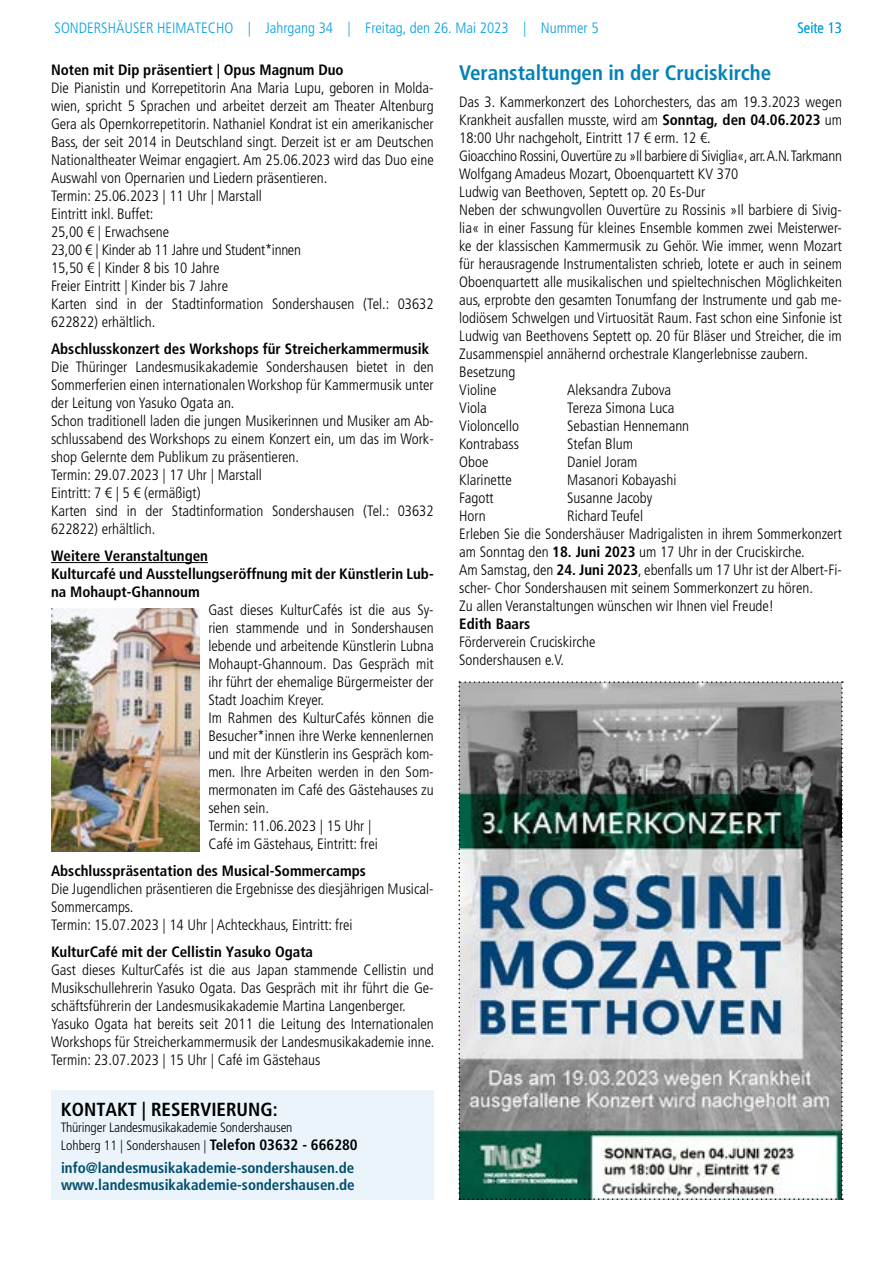
<style>
.page{position:relative;width:893px;height:1263px;background:#fff}
.page>*{position:absolute;margin:0;border:0;box-sizing:border-box;transform-origin:0 0}
.t1{font:700 condensed 21px "Frutiger LT Std";color:#0082b9}
.t2{font:700 condensed 18.9px "Frutiger LT Std";color:#000}
.t3{font:300 condensed 15px/18px "Frutiger LT Std";color:#000}
.t4{font:700 condensed 15px/18px "Frutiger LT Std";color:#000}
.t5{font:700 condensed 15px/16.5px "Frutiger LT Std";color:#004d6d}
.t6{font:300 condensed 15px "Frutiger LT Std";color:#009fe3}
.t7{font:300 condensed 13.5px/18px "Frutiger LT Std";letter-spacing:-.01em;color:#000}
.s1{font-weight:700}
.s2{font-weight:700;font-size:15px}
</style>
<div class="page">
<hr style="left:51px;top:562px;width:157px;height:1px;background:#000">
<div style="left:51px;top:1090px;width:383px;height:109px;background:#eaf4fa"></div>
<img style="left:51px;top:608px;width:149px;height:243px">
<img style="left:458px;top:681px;width:385px;height:519px">
<p class="t6" style="left:55px;top:19px;width:545px">SONDERSHÄUSER HEIMATECHO | Jahrgang 34 | Freitag, den 26. Mai 2023 | Nummer 5</p>
<p class="t6" style="left:797px;top:19px;width:46px">Seite 13</p>
<p class="t4" style="left:51px;top:61px;width:294px">Noten mit Dip präsentiert | Opus Magnum Duo</p>
<p class="t3" style="left:51px;top:79px;width:384px">Die Pianistin und Korrepetitorin Ana Maria Lupu, geboren in Molda&shy;wien, spricht 5 Sprachen und arbeitet derzeit am Theater Altenburg Gera als Opernkorrepetitorin. Nathaniel Kondrat ist ein amerikanischer Bass, der seit 2014 in Deutschland singt. Derzeit ist er am Deutschen Nationaltheater Weimar engagiert. Am 25.06.2023 wird das Duo eine Auswahl von Opernarien und Liedern präsentieren.<br>Termin: 25.06.2023 | 11 Uhr | Marstall<br>Eintritt inkl. Buffet:<br>25,00 € | Erwachsene<br>23,00 € | Kinder ab 11 Jahre und Student*innen<br>15,50 € | Kinder 8 bis 10 Jahre<br>Freier Eintritt | Kinder bis 7 Jahre<br>Karten sind in der Stadtinformation Sondershausen (Tel.: 03632<br>622822) erhältlich.</p>
<p class="t4" style="left:51px;top:340px;width:380px">Abschlusskonzert des Workshops für Streicherkammermusik</p>
<p class="t3" style="left:51px;top:358px;width:384px">Die Thüringer Landesmusikakademie Sondershausen bietet in den Sommerferien einen internationalen Workshop für Kammermusik unter der Leitung von Yasuko Ogata an.<br>Schon traditionell laden die jungen Musikerinnen und Musiker am Ab&shy;schlussabend des Workshops zu einem Konzert ein, um das im Work&shy;shop Gelernte dem Publikum zu präsentieren.<br>Termin: 29.07.2023 | 17 Uhr | Marstall<br>Eintritt: 7 € | 5 € (ermäßigt)<br>Karten sind in der Stadtinformation Sondershausen (Tel.: 03632<br>622822) erhältlich.</p>
<p class="t4" style="left:51px;top:547px;width:384px">Weitere Veranstaltungen<br>Kulturcafé und Ausstellungseröffnung mit der Künstlerin Lub&shy;na Mohaupt-Ghannoum</p>
<p class="t3" style="left:208px;top:601px;width:227px">Gast dieses KulturCafés ist die aus Sy&shy;rien stammende und in Sondershausen lebende und arbeitende Künstlerin Lubna Mohaupt-Ghannoum. Das Gespräch mit ihr führt der ehemalige Bürgermeister der Stadt Joachim Kreyer.<br>Im Rahmen des KulturCafés können die Besucher*innen ihre Werke kennenlernen und mit der Künstlerin ins Gespräch kom&shy;men. Ihre Arbeiten werden in den Som&shy;mermonaten im Café des Gästehauses zu sehen sein.<br>Termin: 11.06.2023 | 15 Uhr |<br>Café im Gästehaus, Eintritt: frei</p>
<p class="t4" style="left:51px;top:862px;width:316px">Abschlusspräsentation des Musical-Sommercamps</p>
<p class="t3" style="left:51px;top:880px;width:384px">Die Jugendlichen präsentieren die Ergebnisse des diesjährigen Musical-<br>Sommercamps.<br>Termin: 15.07.2023 | 14 Uhr | Achteckhaus, Eintritt: frei</p>
<p class="t4" style="left:51px;top:943px;width:264px">KulturCafé mit der Cellistin Yasuko Ogata</p>
<p class="t3" style="left:51px;top:961px;width:385px">Gast dieses KulturCafés ist die aus Japan stammende Cellistin und Musikschullehrerin Yasuko Ogata. Das Gespräch mit ihr führt die Ge&shy;schäftsführerin der Landesmusikakademie Martina Langenberger.<br>Yasuko Ogata hat bereits seit 2011 die Leitung des Internationalen Workshops für Streicherkammermusik der Landesmusikakademie inne.<br>Termin: 23.07.2023 | 15 Uhr | Café im Gästehaus</p>
<h1 class="t1" style="left:459px;top:60px;width:314px">Veranstaltungen in der Cruciskirche</h1>
<p class="t3" style="left:459px;top:93px;width:384px">Das 3. Kammerkonzert des Lohorchesters, das am 19.3.2023 wegen Krankheit ausfallen musste, wird am <span class="s1">Sonntag, den 04.06.2023</span> um 18:00 Uhr nachgeholt, Eintritt 17 € erm. 12 €.<br>Gioacchino Rossini, Ouvertüre zu »Il barbiere di Siviglia«, arr. A.N. Tarkmann Wolfgang Amadeus Mozart, Oboenquartett KV 370<br>Ludwig van Beethoven, Septett op. 20 Es-Dur<br>Neben der schwungvollen Ouvertüre zu Rossinis »Il barbiere di Sivig&shy;lia« in einer Fassung für kleines Ensemble kommen zwei Meisterwer&shy;ke der klassischen Kammermusik zu Gehör. Wie immer, wenn Mozart für herausragende Instrumentalisten schrieb, lotete er auch in seinem Oboenquartett alle musikalischen und spieltechnischen Möglichkeiten aus, erprobte den gesamten Tonumfang der Instrumente und gab me&shy;lodiösem Schwelgen und Virtuosität Raum. Fast schon eine Sinfonie ist Ludwig van Beethovens Septett op. 20 für Bläser und Streicher, die im Zusammenspiel annähernd orchestrale Klangerlebnisse zaubern.<br>Besetzung<br>Violine</p>
<p class="t3" style="left:567px;top:381px;width:105px">Aleksandra Zubova</p>
<p class="t3" style="left:459px;top:399px;width:29px">Viola</p>
<p class="t3" style="left:567px;top:399px;width:109px">Tereza Simona Luca</p>
<p class="t3" style="left:459px;top:417px;width:61px">Violoncello</p>
<p class="t3" style="left:567px;top:417px;width:123px">Sebastian Hennemann</p>
<p class="t3" style="left:459px;top:435px;width:61px">Kontrabass</p>
<p class="t3" style="left:567px;top:435px;width:67px">Stefan Blum</p>
<p class="t3" style="left:459px;top:453px;width:31px">Oboe</p>
<p class="t3" style="left:567px;top:453px;width:72px">Daniel Joram</p>
<p class="t3" style="left:459px;top:471px;width:54px">Klarinette</p>
<p class="t3" style="left:567px;top:471px;width:111px">Masanori Kobayashi</p>
<p class="t3" style="left:459px;top:489px;width:36px">Fagott</p>
<p class="t3" style="left:567px;top:489px;width:87px">Susanne Jacoby</p>
<p class="t3" style="left:459px;top:507px;width:28px">Horn</p>
<p class="t3" style="left:459px;top:507px;width:384px;text-indent:108px">Richard Teufel<br>Erleben Sie die Sondershäuser Madrigalisten in ihrem Sommerkonzert am Sonntag den <span class="s1">18. Juni 2023</span> um 17 Uhr in der Cruciskirche.<br>Am Samstag, den <span class="s1">24. Juni 2023</span>, ebenfalls um 17 Uhr ist der Albert-Fi&shy;scher- Chor Sondershausen mit seinem Sommerkonzert zu hören.<br>Zu allen Veranstaltungen wünschen wir Ihnen viel Freude!</p>
<p class="t4" style="left:459px;top:614px;width:73px">Edith Baars</p>
<p class="t3" style="left:459px;top:633px;width:138px">Förderverein Cruciskirche<br>Sondershausen e.V.</p>
<p class="t2" style="left:61px;top:1098px;width:218px">KONTAKT | RESERVIERUNG:</p>
<p class="t7" style="left:61px;top:1118px;width:298px">Thüringer Landesmusikakademie Sondershausen<br>Lohberg 11 | Sondershausen | <span class="s2">Telefon 03632 - 666280</span></p>
<p class="t5" style="left:61px;top:1160px;width:295px">info@landesmusikakademie-sondershausen.de www.landesmusikakademie-sondershausen.de</p>
</div>
